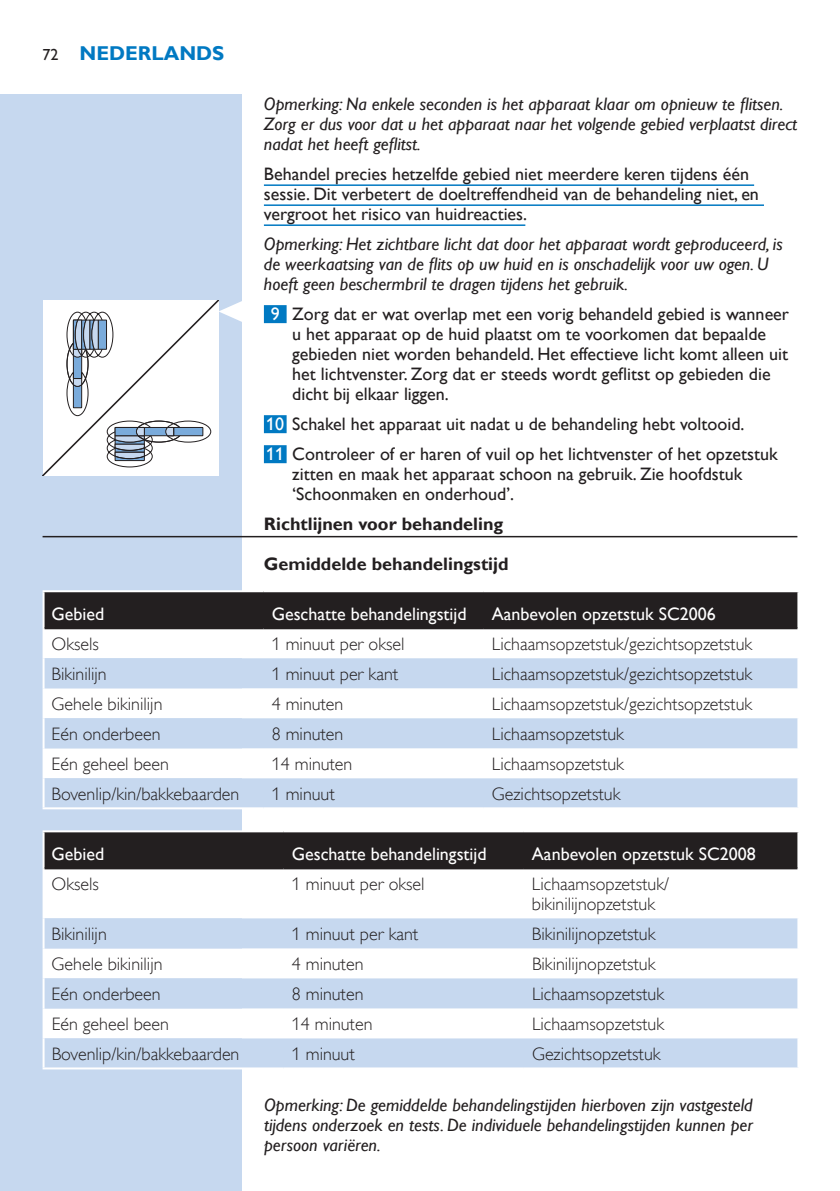
<style>
.page{position:relative;width:840px;height:1191px;background:#fff}
.page>*{position:absolute;margin:0;border:0;box-sizing:border-box;transform-origin:0 0}
.t1{font:700 20px "Gill Sans Alt One WGL";color:#0079c2}
.t2{font:18px/20px "Gill Sans Alt One WGL";color:#231f20}
.t3{font:18px/20px "Gill Sans Alt One WGL Light";color:#231f20}
.t4{font:italic 18px/20px "Gill Sans Alt One WGL";color:#231f20}
.t5{font:18px "Gill Sans Alt One WGL";color:#fff}
.t6{font:700 18px "Gill Sans Alt One WGL";color:#231f20}
.s1{font-weight:400;font-size:16px;color:#231f20}
.s2{color:#fff}
</style>
<div class="page">
<div style="left:0;top:95px;width:241px;height:1096px;background:#c6d8ef"></div>
<hr style="left:264px;top:184px;width:489px;height:2px;background:#0079c2">
<hr style="left:264px;top:204px;width:499px;height:2px;background:#0079c2">
<hr style="left:264px;top:224px;width:261px;height:2px;background:#0079c2">
<div style="left:264px;top:305px;width:22px;height:18px;background:#0079c2"></div>
<div style="left:264px;top:415px;width:22px;height:18px;background:#0079c2"></div>
<div style="left:264px;top:445px;width:22px;height:18px;background:#0079c2"></div>
<hr style="left:43px;top:536px;width:754px;height:1px;background:#231f20">
<div style="left:45px;top:592px;width:752px;height:35px;background:#231f20"></div>
<svg style="left:45px;top:629px;width:752px;height:29px"></svg>
<svg style="left:45px;top:658px;width:752px;height:149px;fill:#c6d8ef"></svg>
<hr style="left:43px;top:590px;width:220px;height:2px;background:#fff">
<hr style="left:43px;top:592px;width:2px;height:36px;background:#fff">
<hr style="left:43px;top:628px;width:2px;height:30px;background:#fff">
<hr style="left:43px;top:658px;width:2px;height:30px;background:#fff">
<hr style="left:43px;top:688px;width:2px;height:30px;background:#fff">
<hr style="left:43px;top:718px;width:2px;height:30px;background:#fff">
<hr style="left:43px;top:748px;width:2px;height:30px;background:#fff">
<hr style="left:43px;top:778px;width:2px;height:29px;background:#fff">
<hr style="left:43px;top:807px;width:220px;height:2px;background:#fff">
<hr style="left:45px;top:627px;width:218px;height:2px;background:#231f20">
<hr style="left:263px;top:627px;width:220px;height:2px;background:#231f20">
<hr style="left:483px;top:627px;width:314px;height:2px;background:#231f20">
<div style="left:45px;top:832px;width:752px;height:35px;background:#231f20"></div>
<svg style="left:45px;top:869px;width:752px;height:49px"></svg>
<svg style="left:45px;top:918px;width:752px;height:149px;fill:#c6d8ef"></svg>
<hr style="left:43px;top:830px;width:240px;height:2px;background:#fff">
<hr style="left:43px;top:832px;width:2px;height:36px;background:#fff">
<hr style="left:43px;top:868px;width:2px;height:50px;background:#fff">
<hr style="left:43px;top:918px;width:2px;height:30px;background:#fff">
<hr style="left:43px;top:948px;width:2px;height:30px;background:#fff">
<hr style="left:43px;top:978px;width:2px;height:30px;background:#fff">
<hr style="left:43px;top:1008px;width:2px;height:30px;background:#fff">
<hr style="left:43px;top:1038px;width:2px;height:29px;background:#fff">
<hr style="left:43px;top:1067px;width:240px;height:2px;background:#fff">
<hr style="left:45px;top:867px;width:238px;height:2px;background:#231f20">
<hr style="left:283px;top:867px;width:240px;height:2px;background:#231f20">
<hr style="left:523px;top:867px;width:274px;height:2px;background:#231f20">
<svg style="left:43px;top:300px;width:199px;height:176px;background:#e4e8ec"></svg>
<p class="t1" style="left:43px;top:40px;width:183px"><span class="s1">72</span> NEDERLANDS</p>
<p class="t4" style="left:264px;top:94px;width:534px">Opmerking: Na enkele seconden is het apparaat klaar om opnieuw te flitsen.<br>Zorg er dus voor dat u het apparaat naar het volgende gebied verplaatst direct nadat het heeft geflitst.</p>
<p class="t2" style="left:264px;top:164px;width:496px">Behandel precies hetzelfde gebied niet meerdere keren tijdens één sessie. Dit verbetert de doeltreffendheid van de behandeling niet, en vergroot het risico van huidreacties.</p>
<p class="t4" style="left:264px;top:234px;width:520px">Opmerking: Het zichtbare licht dat door het apparaat wordt geproduceerd, is de weerkaatsing van de flits op uw huid en is onschadelijk voor uw ogen. U hoeft geen beschermbril te dragen tijdens het gebruik.</p>
<p class="t2" style="left:292px;top:304px;width:498px;text-indent:-22px"><span class="s2">9</span> Zorg dat er wat overlap met een vorig behandeld gebied is wanneer u het apparaat op de huid plaatst om te voorkomen dat bepaalde gebieden niet worden behandeld. Het effectieve licht komt alleen uit het lichtvenster. Zorg dat er steeds wordt geflitst op gebieden die dicht bij elkaar liggen.</p>
<p class="t2" style="left:266px;top:409px;width:512px;line-height:30px"><span class="s2">10</span> Schakel het apparaat uit nadat u de behandeling hebt voltooid.<br><span class="s2">11</span> Controleer of er haren of vuil op het lichtvenster of het opzetstuk</p>
<p class="t2" style="left:292px;top:464px;width:451px">zitten en maak het apparaat schoon na gebruik. Zie hoofdstuk ‘Schoonmaken en onderhoud’.</p>
<p class="t6" style="left:264px;top:512px;width:241px">Richtlijnen voor behandeling</p>
<p class="t6" style="left:264px;top:552px;width:246px">Gemiddelde behandelingstijd</p>
<p class="t5" style="left:52px;top:602px;width:54px">Gebied</p>
<p class="t5" style="left:271px;top:602px;width:196px">Geschatte behandelingstijd</p>
<p class="t5" style="left:491px;top:602px;width:225px">Aanbevolen opzetstuk SC2006</p>
<p class="t3" style="left:52px;top:634px;width:49px">Oksels</p>
<p class="t3" style="left:271px;top:634px;width:134px">1 minuut per oksel</p>
<p class="t3" style="left:491px;top:634px;width:262px">Lichaamsopzetstuk/gezichtsopzetstuk</p>
<p class="t3" style="left:52px;top:664px;width:57px">Bikinilijn</p>
<p class="t3" style="left:271px;top:664px;width:128px">1 minuut per kant</p>
<p class="t3" style="left:491px;top:664px;width:262px">Lichaamsopzetstuk/gezichtsopzetstuk</p>
<p class="t3" style="left:52px;top:694px;width:112px">Gehele bikinilijn</p>
<p class="t3" style="left:271px;top:694px;width:73px">4 minuten</p>
<p class="t3" style="left:491px;top:694px;width:262px">Lichaamsopzetstuk/gezichtsopzetstuk</p>
<p class="t3" style="left:52px;top:724px;width:110px">Eén onderbeen</p>
<p class="t3" style="left:271px;top:724px;width:73px">8 minuten</p>
<p class="t3" style="left:491px;top:724px;width:133px">Lichaamsopzetstuk</p>
<p class="t3" style="left:52px;top:754px;width:119px">Eén geheel been</p>
<p class="t3" style="left:271px;top:754px;width:82px">14 minuten</p>
<p class="t3" style="left:491px;top:754px;width:133px">Lichaamsopzetstuk</p>
<p class="t3" style="left:52px;top:784px;width:189px">Bovenlip/kin/bakkebaarden</p>
<p class="t3" style="left:271px;top:784px;width:64px">1 minuut</p>
<p class="t3" style="left:491px;top:784px;width:130px">Gezichtsopzetstuk</p>
<p class="t5" style="left:52px;top:842px;width:54px">Gebied</p>
<p class="t5" style="left:291px;top:842px;width:196px">Geschatte behandelingstijd</p>
<p class="t5" style="left:531px;top:842px;width:225px">Aanbevolen opzetstuk SC2008</p>
<p class="t3" style="left:52px;top:874px;width:49px">Oksels</p>
<p class="t3" style="left:291px;top:874px;width:134px">1 minuut per oksel</p>
<p class="t3" style="left:531px;top:874px;width:138px">Lichaamsopzetstuk/ bikinilijnopzetstuk</p>
<p class="t3" style="left:52px;top:924px;width:57px">Bikinilijn</p>
<p class="t3" style="left:291px;top:924px;width:128px">1 minuut per kant</p>
<p class="t3" style="left:531px;top:924px;width:125px">Bikinilijnopzetstuk</p>
<p class="t3" style="left:52px;top:954px;width:112px">Gehele bikinilijn</p>
<p class="t3" style="left:291px;top:954px;width:73px">4 minuten</p>
<p class="t3" style="left:531px;top:954px;width:125px">Bikinilijnopzetstuk</p>
<p class="t3" style="left:52px;top:984px;width:110px">Eén onderbeen</p>
<p class="t3" style="left:292px;top:984px;width:73px">8 minuten</p>
<p class="t3" style="left:531px;top:984px;width:133px">Lichaamsopzetstuk</p>
<p class="t3" style="left:52px;top:1014px;width:119px">Eén geheel been</p>
<p class="t3" style="left:292px;top:1014px;width:82px">14 minuten</p>
<p class="t3" style="left:531px;top:1014px;width:133px">Lichaamsopzetstuk</p>
<p class="t3" style="left:52px;top:1044px;width:189px">Bovenlip/kin/bakkebaarden</p>
<p class="t3" style="left:292px;top:1044px;width:64px">1 minuut</p>
<p class="t3" style="left:531px;top:1044px;width:130px">Gezichtsopzetstuk</p>
<p class="t4" style="left:264px;top:1094px;width:490px;text-align:justify">Opmerking: De gemiddelde behandelingstijden hierboven zijn vastgesteld tijdens onderzoek en tests. De individuele behandelingstijden kunnen per persoon variëren.</p>
</div>
